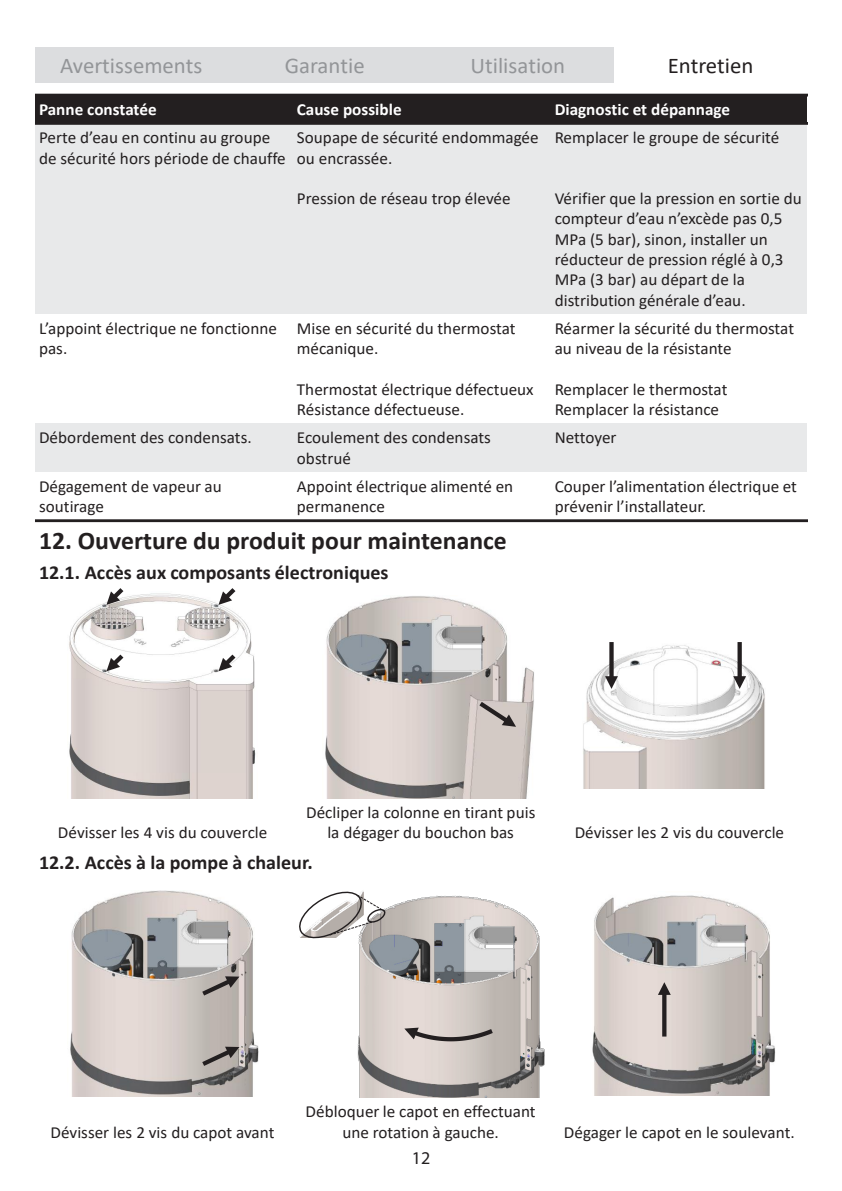
<style>
.page{position:relative;width:842px;height:1191px;background:#fff}
.page>*{position:absolute;margin:0;border:0;box-sizing:border-box;transform-origin:0 0}
.t1{font:700 25.4px "Calibri";color:#231f20}
.t2{font:22.4px "Calibri";color:#939598}
.t3{font:22.4px "Calibri";color:#231f20}
.t4{font:700 19.8px "Calibri";color:#231f20}
.t5{font:18px "Myriad Pro";color:#231f20}
.t6{font:17px/20.2px "Calibri";color:#231f20}
.t7{font:700 17px "Calibri";color:#fff}
</style>
<div class="page">
<div style="left:35px;top:95px;width:258px;height:28px;background:#231f20"></div>
<div style="left:293px;top:95px;width:257px;height:28px;background:#231f20"></div>
<div style="left:550px;top:95px;width:257px;height:28px;background:#231f20"></div>
<div style="left:35px;top:123px;width:258px;height:191px;background:#e8e9ea"></div>
<div style="left:293px;top:123px;width:257px;height:191px;background:#e8e9ea"></div>
<div style="left:550px;top:123px;width:257px;height:191px;background:#e8e9ea"></div>
<div style="left:35px;top:423px;width:258px;height:49px;background:#e8e9ea"></div>
<div style="left:293px;top:423px;width:257px;height:49px;background:#e8e9ea"></div>
<div style="left:550px;top:423px;width:257px;height:49px;background:#e8e9ea"></div>
<hr style="left:35px;top:122px;width:772px;height:3px;background:#231f20">
<hr style="left:35px;top:94px;width:772px;height:2px;background:#231f20">
<hr style="left:35px;top:519px;width:772px;height:3px;background:#231f20">
<img style="left:592px;top:895px;width:184px;height:200px">
<img style="left:357px;top:895px;width:187px;height:202px">
<img style="left:70px;top:891px;width:189px;height:205px">
<svg style="left:202px;top:976px;width:37px;height:19px"></svg>
<svg style="left:202px;top:1046px;width:37px;height:20px"></svg>
<img style="left:325px;top:596px;width:209px;height:202px">
<img style="left:69px;top:591px;width:187px;height:207px">
<svg style="left:218px;top:588px;width:17px;height:17px"></svg>
<svg style="left:218px;top:654px;width:17px;height:17px"></svg>
<svg style="left:106px;top:588px;width:17px;height:17px"></svg>
<svg style="left:106px;top:654px;width:17px;height:17px"></svg>
<svg style="left:479px;top:702px;width:37px;height:25px"></svg>
<svg style="left:404px;top:1027px;width:89px;height:14px"></svg>
<svg style="left:299px;top:891px;width:89px;height:75px"></svg>
<svg style="left:658px;top:982px;width:13px;height:54px"></svg>
<img style="left:583px;top:645px;width:182px;height:144px">
<svg style="left:605px;top:642px;width:13px;height:47px"></svg>
<svg style="left:733px;top:642px;width:13px;height:47px"></svg>
<div style="left:35px;top:48px;width:192px;height:35px;background:#dcdddf"></div>
<div style="left:228px;top:48px;width:193px;height:35px;background:#dcdddf"></div>
<div style="left:421px;top:48px;width:193px;height:35px;background:#dcdddf"></div>
<h2 class="t2" style="left:60px;top:50px;width:144px">Avertissements</h2>
<h2 class="t2" style="left:285px;top:50px;width:81px">Garantie</h2>
<h2 class="t2" style="left:470px;top:50px;width:96px">Utilisation</h2>
<h2 class="t3" style="left:668px;top:50px;width:87px">Entretien</h2>
<p class="t7" style="left:39px;top:97px;width:119px">Panne constatée</p>
<p class="t7" style="left:297px;top:97px;width:106px">Cause possible</p>
<p class="t7" style="left:555px;top:97px;width:177px">Diagnostic et dépannage</p>
<p class="t6" style="left:39px;top:127px;width:248px">Perte d’eau en continu au groupe de sécurité hors période de chauffe</p>
<p class="t6" style="left:297px;top:127px;width:243px">Soupape de sécurité endommagée ou encrassée.</p>
<p class="t6" style="left:297px;top:188px;width:215px">Pression de réseau trop élevée</p>
<p class="t6" style="left:555px;top:127px;width:226px">Remplacer le groupe de sécurité</p>
<p class="t6" style="left:555px;top:188px;width:249px">Vérifier que la pression en sortie du compteur d’eau n’excède pas 0,5<br>MPa (5 bar), sinon, installer un réducteur de pression réglé à 0,3<br>MPa (3 bar) au départ de la distribution générale d’eau.</p>
<p class="t6" style="left:39px;top:318px;width:240px">L’appoint électrique ne fonctionne pas.</p>
<p class="t6" style="left:297px;top:318px;width:220px">Mise en sécurité du thermostat mécanique.</p>
<p class="t6" style="left:297px;top:379px;width:238px">Thermostat électrique défectueux<br>Résistance défectueuse.</p>
<p class="t6" style="left:555px;top:318px;width:241px">Réarmer la sécurité du thermostat au niveau de la résistante</p>
<p class="t6" style="left:555px;top:379px;width:174px">Remplacer le thermostat<br>Remplacer la résistance</p>
<p class="t6" style="left:39px;top:427px;width:214px">Débordement des condensats.</p>
<p class="t6" style="left:297px;top:427px;width:196px">Ecoulement des condensats obstrué</p>
<p class="t6" style="left:555px;top:427px;width:63px">Nettoyer</p>
<p class="t6" style="left:39px;top:476px;width:184px">Dégagement de vapeur au soutirage</p>
<p class="t6" style="left:297px;top:476px;width:218px">Appoint électrique alimenté en permanence</p>
<p class="t6" style="left:555px;top:476px;width:244px">Couper l’alimentation électrique et prévenir l’installateur.</p>
<h1 class="t1" style="left:39px;top:523px;width:469px">12. Ouverture du produit pour maintenance</h1>
<p class="t4" style="left:39px;top:558px;width:351px">12.1. Accès aux composants électroniques</p>
<p class="t6" style="left:58px;top:822px;width:211px">Dévisser les 4 vis du couvercle</p>
<p class="t6" style="left:306px;top:801px;width:231px;text-align:center">Décliper la colonne en tirant puis la dégager du bouchon bas</p>
<p class="t4" style="left:39px;top:848px;width:275px">12.2. Accès à la pompe à chaleur.</p>
<p class="t6" style="left:575px;top:822px;width:211px">Dévisser les 2 vis du couvercle</p>
<p class="t6" style="left:50px;top:1121px;width:225px">Dévisser les 2 vis du capot avant</p>
<p class="t6" style="left:306px;top:1101px;width:232px;text-align:center">Débloquer le capot en effectuant une rotation à gauche.</p>
<p class="t5" style="left:412px;top:1146px;width:20px">12</p>
<p class="t6" style="left:564px;top:1121px;width:232px">Dégager le capot en le soulevant.</p>
</div>
